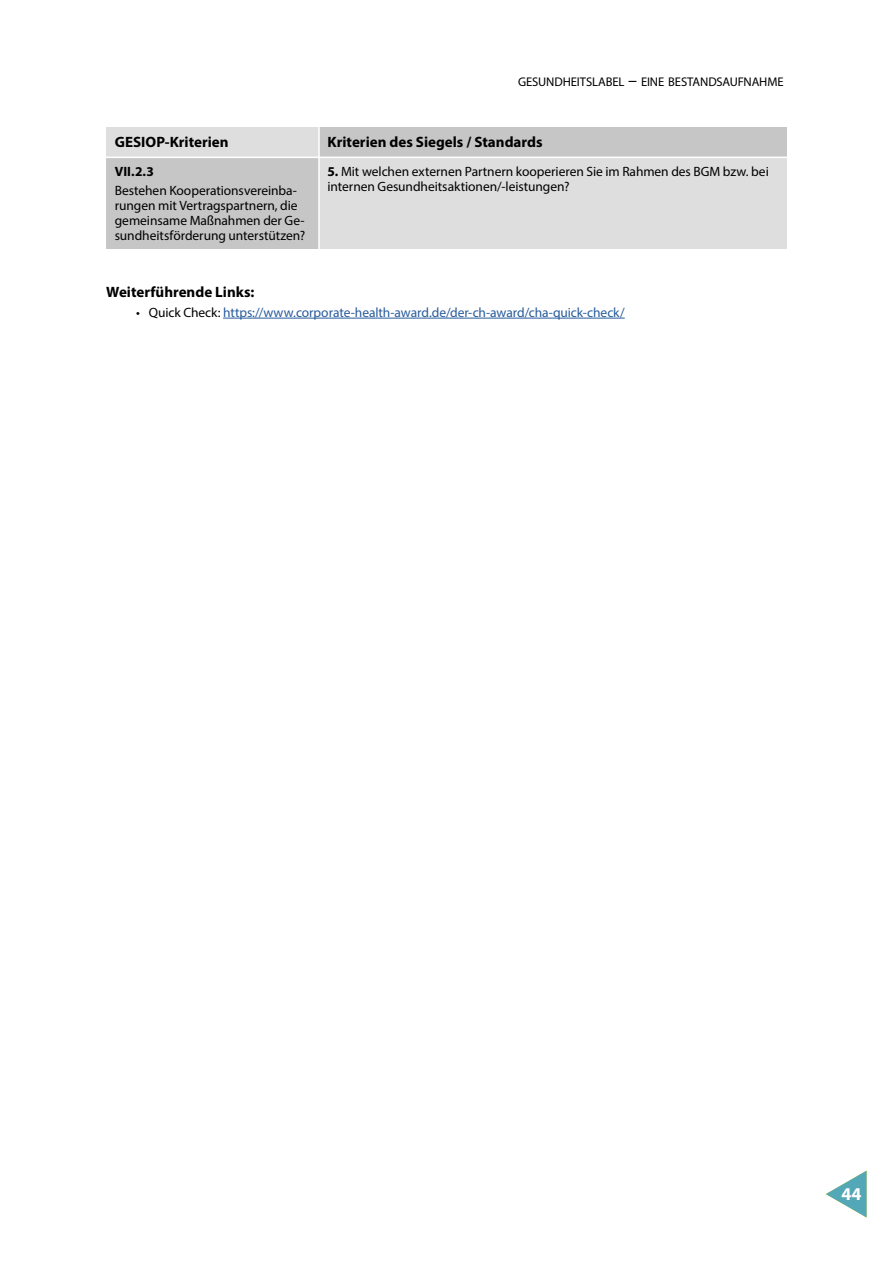
<style>
.page{position:relative;width:893px;height:1263px;background:#fff}
.page>*{position:absolute;margin:0;border:0;box-sizing:border-box;transform-origin:0 0}
.t1{font:700 18px "Myriad Pro";color:#fff}
.t2{font:700 15px "Myriad Pro";color:#000}
.t3{font:13.5px/15px "Myriad Pro";letter-spacing:-.005em;color:#000}
.t4{font:13.5px "Myriad Pro";letter-spacing:-.005em;color:#275b9b}
.t5{font:700 13.5px "Myriad Pro";color:#000}
.t6{font:12.6px "Myriad Pro";letter-spacing:-.01em;color:#000}
.s1{font-size:18px}
.s2{font-weight:700}
.s3{color:#000}
</style>
<div class="page">
<svg style="left:826px;top:1170px;width:41px;height:47px"></svg>
<hr style="left:223px;top:318px;width:402px;height:1px;background:#275b9b">
<div style="left:106px;top:157px;width:213px;height:92px;background:#c6c6c6"></div>
<div style="left:319px;top:128px;width:468px;height:29px;background:#c6c6c6"></div>
<div style="left:106px;top:128px;width:213px;height:29px;background:#dedede"></div>
<div style="left:319px;top:157px;width:468px;height:92px;background:#dedede"></div>
<hr style="left:318px;top:126px;width:2px;height:138px;background:#fff">
<hr style="left:100px;top:157px;width:695px;height:1px;background:#fff">
<p class="t6" style="left:518px;top:74px;width:267px">GESUNDHEITSLABEL <span class="s1">–</span> EINE BESTANDSAUFNAHME</p>
<p class="t2" style="left:115px;top:132px;width:115px">GESIOP-Kriterien</p>
<p class="t2" style="left:328px;top:132px;width:216px">Kriterien des Siegels / Standards</p>
<p class="t3" style="left:328px;top:164px;width:443px"><span class="s2">5.</span> Mit welchen externen Partnern kooperieren Sie im Rahmen des BGM bzw. bei internen Gesundheitsaktionen/-leistungen?</p>
<p class="t5" style="left:115px;top:163px;width:41px">VII.2.3</p>
<p class="t3" style="left:115px;top:183px;width:192px">Bestehen Kooperationsvereinba&shy;rungen mit Vertragspartnern, die gemeinsame Maßnahmen der Ge&shy;sundheitsförderung unterstützen?</p>
<p class="t2" style="left:106px;top:283px;width:150px">Weiterführende Links:</p>
<p class="t4" style="left:136px;top:304px;width:490px"><span class="s3">• Quick Check:</span> https://www.corporate-health-award.de/der-ch-award/cha-quick-check/</p>
<h1 class="t1" style="left:841px;top:1182px;width:21px">44</h1>
</div>
